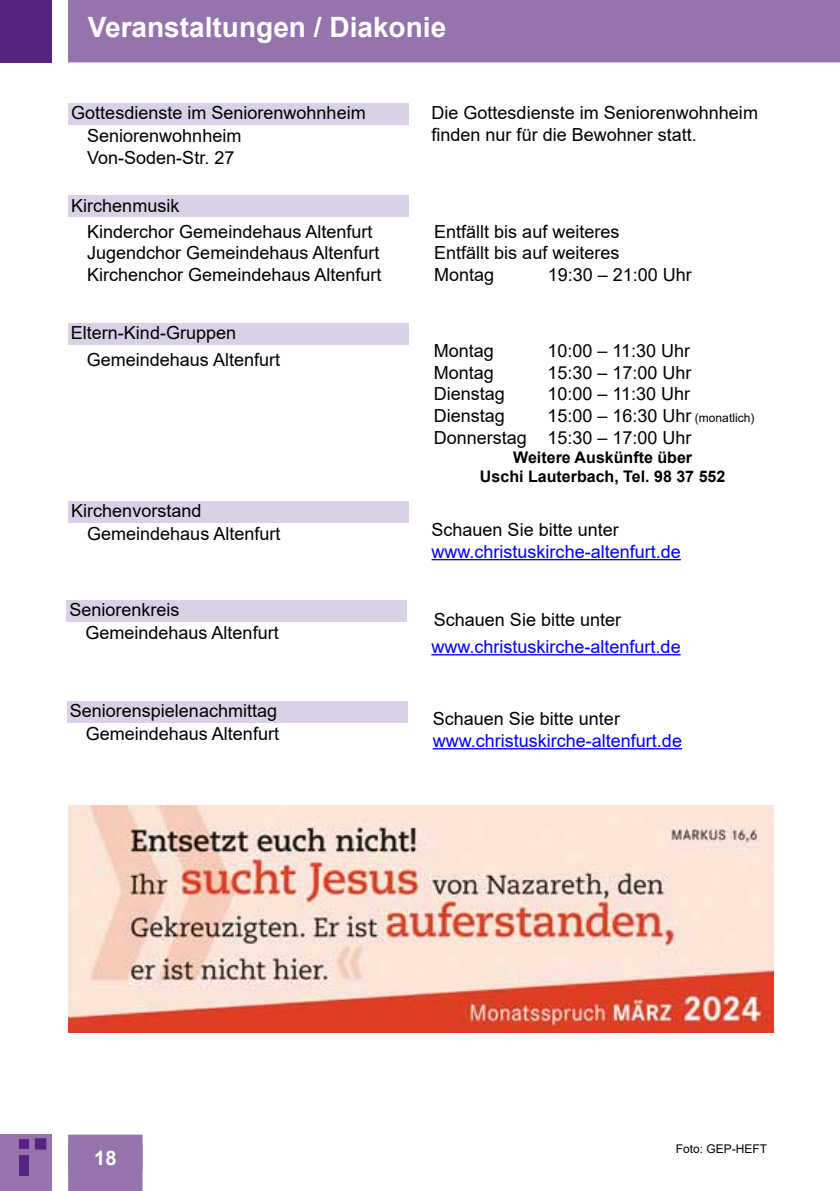
<style>
.page{position:relative;width:840px;height:1191px;background:#fff}
.page>*{position:absolute;margin:0;border:0;box-sizing:border-box;transform-origin:0 0}
.t1{font:700 28px "Arial";color:#fff}
.t2{font:700 20px "Arial";color:#fff}
.t3{font:18px/21.6px "Arial";color:#000}
.t4{font:18px "Arial";color:#00f}
.t5{font:700 16px/19.2px "Arial";color:#000;text-align:center}
.t6{font:12px "Arial";color:#000}
.s1{font-size:12px}
</style>
<div class="page">
<div style="left:0;top:0;width:51px;height:63px;background:#552481"></div>
<div style="left:68px;top:1134px;width:74px;height:57px;background:#9574ad"></div>
<div style="left:69px;top:1145px;width:72px;height:25px;background:#9574ad"></div>
<div style="left:68px;top:1144px;width:74px;height:27px;border:2px solid #9574ad"></div>
<div style="left:0;top:1134px;width:51px;height:57px;background:#9574ad"></div>
<div style="left:35px;top:1138px;width:11px;height:11px;background:#552481;border:2px solid #552481"></div>
<div style="left:20px;top:1139px;width:9px;height:9px;background:#552481"></div>
<div style="left:20px;top:1155px;width:9px;height:20px;background:#552481"></div>
<div style="left:68px;top:0;width:771px;height:62px;background:#9574ad"></div>
<div style="left:68px;top:103px;width:341px;height:22px;background:#dad1e6"></div>
<div style="left:68px;top:501px;width:341px;height:22px;background:#dad1e6"></div>
<div style="left:68px;top:195px;width:341px;height:22px;background:#dad1e6"></div>
<hr style="left:431px;top:559px;width:249px;height:1px;background:#00f">
<div style="left:68px;top:323px;width:340px;height:22px;background:#dad1e6"></div>
<div style="left:67px;top:600px;width:340px;height:21px;background:#dad1e6"></div>
<div style="left:67px;top:701px;width:340px;height:22px;background:#dad1e6"></div>
<hr style="left:431px;top:654px;width:249px;height:1px;background:#00f">
<hr style="left:432px;top:748px;width:249px;height:1px;background:#00f">
<img style="left:68px;top:805px;width:705px;height:227px">
<h1 class="t1" style="left:88px;top:8px;width:359px">Veranstaltungen / Diakonie</h1>
<p class="t3" style="left:71px;top:102px;width:296px">Gottesdienste im Seniorenwohnheim</p>
<p class="t3" style="left:431px;top:102px;width:328px">Die Gottesdienste im Seniorenwohnheim</p>
<p class="t3" style="left:87px;top:125px;width:156px">Seniorenwohnheim</p>
<p class="t3" style="left:431px;top:124px;width:267px">finden nur für die Bewohner statt.</p>
<p class="t3" style="left:87px;top:146px;width:149px">Von-Soden-Str. 27</p>
<p class="t3" style="left:71px;top:194px;width:110px">Kirchenmusik</p>
<p class="t3" style="left:87px;top:221px;width:296px">Kinderchor Gemeindehaus Altenfurt<br>Jugendchor Gemeindehaus Altenfurt<br>Kirchenchor Gemeindehaus Altenfurt</p>
<p class="t3" style="left:71px;top:322px;width:167px">Eltern-Kind-Gruppen</p>
<p class="t3" style="left:87px;top:348px;width:195px">Gemeindehaus Altenfurt</p>
<p class="t3" style="left:87px;top:499px;width:195px;line-height:22.8px;text-indent:-16px">Kirchenvorstand<br>Gemeindehaus Altenfurt</p>
<p class="t3" style="left:434px;top:221px;width:187px;text-align:justify">Entfällt bis auf weiteres Entfällt bis auf weiteres Montag</p>
<p class="t3" style="left:547px;top:264px;width:146px">19:30 – 21:00 Uhr</p>
<p class="t3" style="left:433px;top:340px;width:62px">Montag</p>
<p class="t3" style="left:547px;top:340px;width:144px">10:00 – 11:30 Uhr</p>
<p class="t3" style="left:433px;top:361px;width:62px">Montag</p>
<p class="t3" style="left:547px;top:361px;width:146px">15:30 – 17:00 Uhr</p>
<p class="t3" style="left:433px;top:383px;width:73px">Dienstag</p>
<p class="t3" style="left:547px;top:383px;width:144px">10:00 – 11:30 Uhr</p>
<p class="t3" style="left:433px;top:405px;width:73px">Dienstag</p>
<p class="t3" style="left:433px;top:405px;width:322px;text-indent:113px">15:00 – 16:30 Uhr <span class="s1">(monatlich)<br></span>Donnerstag 15:30 – 17:00 Uhr</p>
<p class="t5" style="left:479px;top:448px;width:247px">Weitere Auskünfte über<br>Uschi Lauterbach, Tel. 98 37 552</p>
<p class="t3" style="left:431px;top:519px;width:189px">Schauen Sie bitte unter</p>
<p class="t4" style="left:431px;top:539px;width:251px">www.christuskirche-altenfurt.de</p>
<p class="t3" style="left:85px;top:598px;width:195px;line-height:22.8px;text-indent:-16px">Seniorenkreis<br>Gemeindehaus Altenfurt</p>
<p class="t3" style="left:433px;top:608px;width:189px">Schauen Sie bitte unter</p>
<p class="t4" style="left:431px;top:634px;width:251px">www.christuskirche-altenfurt.de</p>
<p class="t3" style="left:70px;top:699px;width:210px;line-height:22.8px;text-align:right">Seniorenspielenachmittag<br>Gemeindehaus Altenfurt</p>
<p class="t3" style="left:432px;top:708px;width:189px">Schauen Sie bitte unter</p>
<p class="t4" style="left:432px;top:728px;width:251px">www.christuskirche-altenfurt.de</p>
<p class="t2" style="left:94px;top:1143px;width:24px">18</p>
<p class="t6" style="left:675px;top:1140px;width:93px">Foto: GEP-HEFT</p>
</div>
